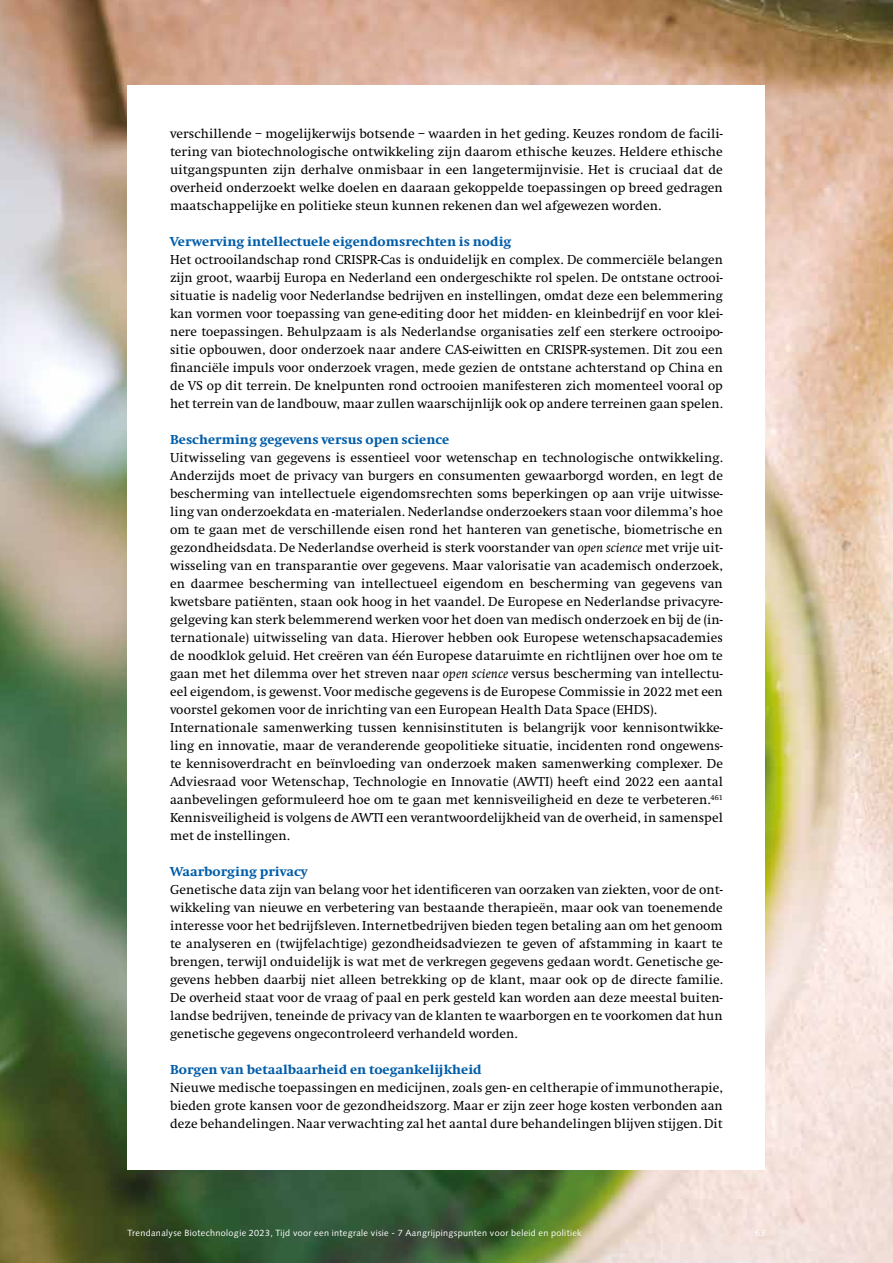
<style>
.page{position:relative;width:893px;height:1263px;background:#fff}
.page>*{position:absolute;margin:0;border:0;box-sizing:border-box;transform-origin:0 0}
.t1{font:13.5px/18px "Swift";letter-spacing:.005em;color:#000;text-align:justify}
.t2{font:800 13.5px "Swift";letter-spacing:.005em;color:#005da9}
.t3{font:9px "Syntax LT Std";letter-spacing:.04em;color:#fff}
.s1{font-style:italic}
</style>
<div class="page">
<img style="left:0;top:0;width:893px;height:1263px">
<div style="left:128px;top:85px;width:637px;height:1085px;background:#fff"></div>
<p class="t1" style="left:170px;top:125px;width:554px">verschillende – mogelijkerwijs botsende – waarden in het geding. Keuzes rondom de facili&shy;tering van biotechnologische ontwikkeling zijn daarom ethische keuzes. Heldere ethische uitgangspunten zijn derhalve onmisbaar in een langetermijnvisie. Het is cruciaal dat de overheid onderzoekt welke doelen en daaraan gekoppelde toepassingen op breed gedragen maatschappelijke en politieke steun kunnen rekenen dan wel afgewezen worden.</p>
<p class="t2" style="left:170px;top:234px;width:343px">Verwerving intellectuele eigendomsrechten is nodig</p>
<p class="t1" style="left:170px;top:251px;width:554px">Het octrooilandschap rond CRISPR-Cas is onduidelijk en complex. De commerciële belangen zijn groot, waarbij Europa en Nederland een ondergeschikte rol spelen. De ontstane octrooi&shy;situatie is nadelig voor Nederlandse bedrijven en instellingen, omdat deze een belemmering kan vormen voor toepassing van gene-editing door het midden- en kleinbedrijf en voor klei&shy;nere toepassingen. Behulpzaam is als Nederlandse organisaties zelf een sterkere octrooipo&shy;sitie opbouwen, door onderzoek naar andere CAS-eiwitten en CRISPR-systemen. Dit zou een financiële impuls voor onderzoek vragen, mede gezien de ontstane achterstand op China en de VS op dit terrein. De knelpunten rond octrooien manifesteren zich momenteel vooral op het terrein van de landbouw, maar zullen waarschijnlijk ook op andere terreinen gaan spelen.</p>
<p class="t2" style="left:170px;top:432px;width:281px">Bescherming gegevens versus open science</p>
<p class="t1" style="left:170px;top:449px;width:554px;text-align:left">Uitwisseling van gegevens is essentieel voor wetenschap en technologische ontwikkeling.<br>Anderzijds moet de privacy van burgers en consumenten gewaarborgd worden, en legt de bescherming van intellectuele eigendomsrechten soms beperkingen op aan vrije uitwisse&shy;ling van onderzoekdata en -materialen. Nederlandse onderzoekers staan voor dilemma’s hoe om te gaan met de verschillende eisen rond het hanteren van genetische, biometrische en gezondheidsdata. De Nederlandse overheid is sterk voorstander van <span class="s1">open science</span> met vrije uit&shy;wisseling van en transparantie over gegevens. Maar valorisatie van academisch onderzoek, en daarmee bescherming van intellectueel eigendom en bescherming van gegevens van kwetsbare patiënten, staan ook hoog in het vaandel. De Europese en Nederlandse privacyre&shy;gelgeving kan sterk belemmerend werken voor het doen van medisch onderzoek en bij de (in&shy;ternationale) uitwisseling van data. Hierover hebben ook Europese wetenschapsacademies de noodklok geluid. Het creëren van één Europese dataruimte en richtlijnen over hoe om te gaan met het dilemma over het streven naar <span class="s1">open science</span> versus bescherming van intellectu&shy;eel eigendom, is gewenst. Voor medische gegevens is de Europese Commissie in 2022 met een voorstel gekomen voor de inrichting van een European Health Data Space (EHDS).<br>Internationale samenwerking tussen kennisinstituten is belangrijk voor kennisontwikke&shy;ling en innovatie, maar de veranderende geopolitieke situatie, incidenten rond ongewens&shy;te kennisoverdracht en beïnvloeding van onderzoek maken samenwerking complexer. De Adviesraad voor Wetenschap, Technologie en Innovatie (AWTI) heeft eind 2022 een aantal aanbevelingen geformuleerd hoe om te gaan met kennisveiligheid en deze te verbeteren.<sup>461<br></sup>Kennisveiligheid is volgens de AWTI een verantwoordelijkheid van de overheid, in samenspel met de instellingen.</p>
<p class="t2" style="left:170px;top:864px;width:139px">Waarborging privacy</p>
<p class="t1" style="left:170px;top:881px;width:554px">Genetische data zijn van belang voor het identificeren van oorzaken van ziekten, voor de ont&shy;wikkeling van nieuwe en verbetering van bestaande therapieën, maar ook van toenemende interesse voor het bedrijfsleven. Internetbedrijven bieden tegen betaling aan om het genoom te analyseren en (twijfelachtige) gezondheidsadviezen te geven of afstamming in kaart te brengen, terwijl onduidelijk is wat met de verkregen gegevens gedaan wordt. Genetische ge&shy;gevens hebben daarbij niet alleen betrekking op de klant, maar ook op de directe familie.<br>De overheid staat voor de vraag of paal en perk gesteld kan worden aan deze meestal buiten&shy;landse bedrijven, teneinde de privacy van de klanten te waarborgen en te voorkomen dat hun genetische gegevens ongecontroleerd verhandeld worden.</p>
<p class="t2" style="left:170px;top:1062px;width:313px">Borgen van betaalbaarheid en toegankelijkheid</p>
<p class="t1" style="left:170px;top:1079px;width:554px">Nieuwe medische toepassingen en medicijnen, zoals gen- en celtherapie of immunotherapie, bieden grote kansen voor de gezondheidszorg. Maar er zijn zeer hoge kosten verbonden aan deze behandelingen. Naar verwachting zal het aantal dure behandelingen blijven stijgen. Dit</p>
<p class="t3" style="left:128px;top:1228px;width:456px">Trendanalyse Biotechnologie 2023, Tijd voor een integrale visie - 7 Aangrijpingspunten voor beleid en politiek</p>
<p class="t3" style="left:755px;top:1228px;width:12px">63</p>
</div>
